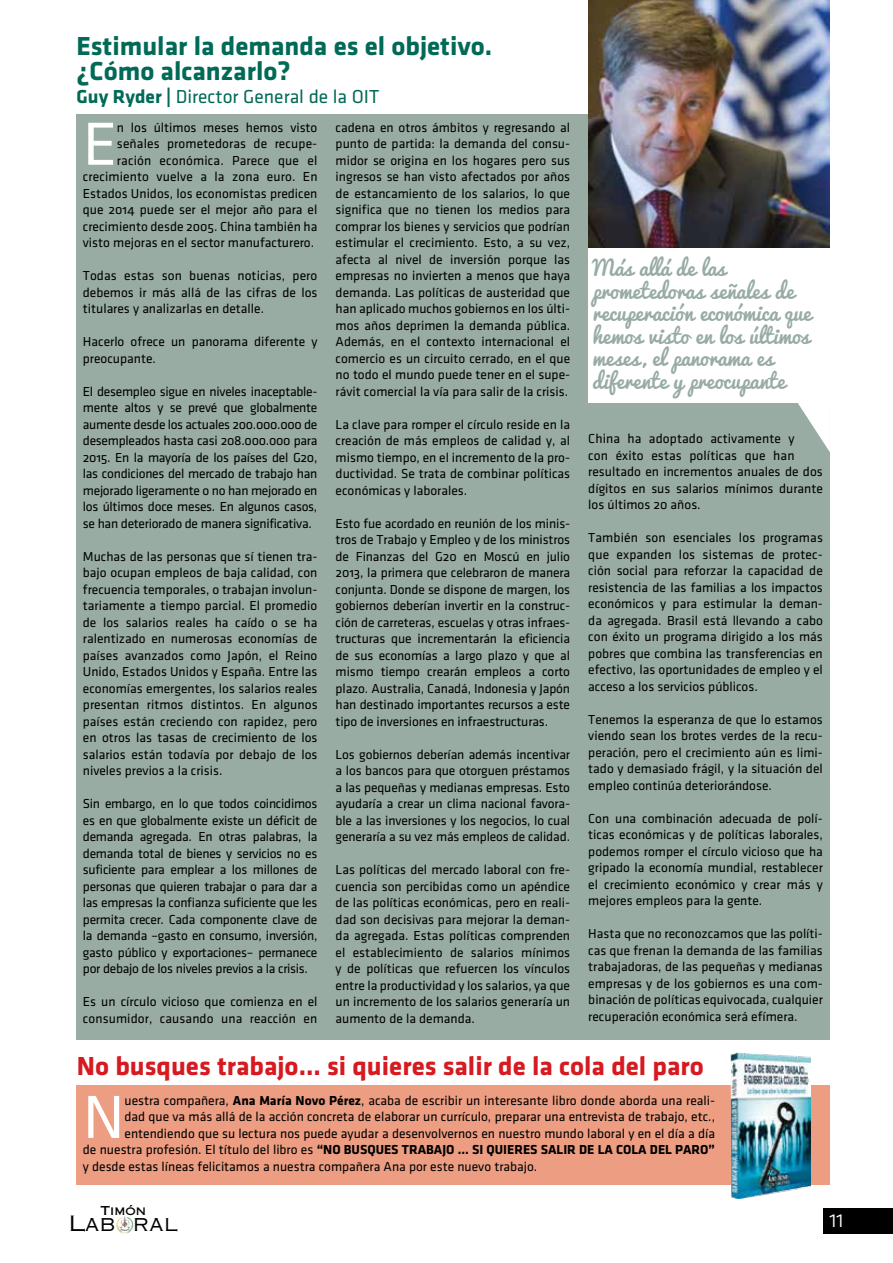
<style>
.page{position:relative;width:893px;height:1263px;background:#fff}
.page>*{position:absolute;margin:0;border:0;box-sizing:border-box;transform-origin:0 0}
.t1{font:63px "Klavika Regular OSF";color:#fff}
.t2{font:700 27px "Klavika";color:#d71920}
.t3{font:700 27px/25.5px "Klavika";color:#006a57}
.t4{font:24px "Klavika Light Caps SC";color:#fff}
.t5{font:21.15px "Copperplate Gothic Std 32 AB";letter-spacing:.005em;color:#000}
.t6{font:21px/22.5px "Pacifico";color:#98aca4}
.t7{font:19.5px "Klavika Regular OSF";color:#006a57}
.t8{font:13.5px/16.5px "Klavika Regular OSF";color:#000;text-align:justify}
.t9{font:700 13.5px "Klavika";color:#000}
.t10{font:12.3px "Copperplate Gothic Std 31 AB";letter-spacing:.005em;color:#000}
.s1{font-family:"Klavika";font-weight:700}
.s2{font-family:"Klavika Regular OSF";font-weight:400}
</style>
<div class="page">
<div style="left:823px;top:1208px;width:70px;height:25px;background:#000"></div>
<svg style="left:116px;top:1216px;width:18px;height:18px"></svg>
<div style="left:77px;top:115px;width:753px;height:925px;background:#98aca4"></div>
<img style="left:588px;top:0;width:242px;height:249px">
<div style="left:588px;top:249px;width:242px;height:154px;background:#fff"></div>
<svg style="left:798px;top:403px;width:32px;height:49px"></svg>
<div style="left:77px;top:1085px;width:753px;height:100px;background:#ec9d82"></div>
<img style="left:730px;top:1052px;width:80px;height:147px">
<h2 class="t3" style="left:77px;top:33px;width:417px">Estimular la demanda es el objetivo. ¿Cómo alcanzarlo?</h2>
<h3 class="t7" style="left:77px;top:86px;width:304px"><span class="s1">Guy Ryder |</span> Director General de la OIT</h3>
<p class="t8" style="left:83px;top:119px;width:236px;text-align:right">n los últimos meses hemos visto señales prometedoras de recupe&shy;ración económica. Parece que el crecimiento vuelve a la zona euro. En Estados Unidos, los economistas predicen que 2014 puede ser el mejor año para el crecimiento desde 2005. China también ha visto mejoras en el sector manufacturero.</p>
<p class="t8" style="left:83px;top:268px;width:236px">Todas estas son buenas noticias, pero debemos ir más allá de las cifras de los titulares y analizarlas en detalle.</p>
<p class="t8" style="left:83px;top:334px;width:236px">Hacerlo ofrece un panorama diferente y preocupante.</p>
<p class="t8" style="left:83px;top:383px;width:236px">El desempleo sigue en niveles inaceptable&shy;mente altos y se prevé que globalmente aumente desde los actuales 200.000.000 de desempleados hasta casi 208.000.000 para 2015. En la mayoría de los países del G20, las condiciones del mercado de trabajo han mejorado ligeramente o no han mejorado en los últimos doce meses. En algunos casos, se han deteriorado de manera significativa.</p>
<p class="t8" style="left:83px;top:548px;width:236px">Muchas de las personas que sí tienen tra&shy;bajo ocupan empleos de baja calidad, con frecuencia temporales, o trabajan involun&shy;tariamente a tiempo parcial. El promedio de los salarios reales ha caído o se ha ralentizado en numerosas economías de países avanzados como Japón, el Reino Unido, Estados Unidos y España. Entre las economías emergentes, los salarios reales presentan ritmos distintos. En algunos países están creciendo con rapidez, pero en otros las tasas de crecimiento de los salarios están todavía por debajo de los niveles previos a la crisis.</p>
<p class="t8" style="left:83px;top:796px;width:236px">Sin embargo, en lo que todos coincidimos es en que globalmente existe un déficit de demanda agregada. En otras palabras, la demanda total de bienes y servicios no es suficiente para emplear a los millones de personas que quieren trabajar o para dar a las empresas la confianza suficiente que les permita crecer. Cada componente clave de la demanda –gasto en consumo, inversión, gasto público y exportaciones– permanece por debajo de los niveles previos a la crisis.</p>
<p class="t8" style="left:83px;top:994px;width:236px">Es un círculo vicioso que comienza en el consumidor, causando una reacción en</p>
<h1 class="t1" style="left:83px;top:111px;width:36px">E</h1>
<p class="t8" style="left:336px;top:119px;width:236px">cadena en otros ámbitos y regresando al punto de partida: la demanda del consu&shy;midor se origina en los hogares pero sus ingresos se han visto afectados por años de estancamiento de los salarios, lo que significa que no tienen los medios para comprar los bienes y servicios que podrían estimular el crecimiento. Esto, a su vez, afecta al nivel de inversión porque las empresas no invierten a menos que haya demanda. Las políticas de austeridad que han aplicado muchos gobiernos en los últi&shy;mos años deprimen la demanda pública.<br>Además, en el contexto internacional el comercio es un circuito cerrado, en el que no todo el mundo puede tener en el supe&shy;rávit comercial la vía para salir de la crisis.</p>
<p class="t8" style="left:336px;top:416px;width:236px">La clave para romper el círculo reside en la creación de más empleos de calidad y, al mismo tiempo, en el incremento de la pro&shy;ductividad. Se trata de combinar políticas económicas y laborales.</p>
<p class="t8" style="left:336px;top:515px;width:236px">Esto fue acordado en reunión de los minis&shy;tros de Trabajo y Empleo y de los ministros de Finanzas del G20 en Moscú en julio 2013, la primera que celebraron de manera conjunta. Donde se dispone de margen, los gobiernos deberían invertir en la construc&shy;ción de carreteras, escuelas y otras infraes&shy;tructuras que incrementarán la eficiencia de sus economías a largo plazo y que al mismo tiempo crearán empleos a corto plazo. Australia, Canadá, Indonesia y Japón han destinado importantes recursos a este tipo de inversiones en infraestructuras.</p>
<p class="t8" style="left:336px;top:746px;width:236px">Los gobiernos deberían además incentivar a los bancos para que otorguen préstamos a las pequeñas y medianas empresas. Esto ayudaría a crear un clima nacional favora&shy;ble a las inversiones y los negocios, lo cual generaría a su vez más empleos de calidad.</p>
<p class="t8" style="left:336px;top:861px;width:236px">Las políticas del mercado laboral con fre&shy;cuencia son percibidas como un apéndice de las políticas económicas, pero en reali&shy;dad son decisivas para mejorar la deman&shy;da agregada. Estas políticas comprenden el establecimiento de salarios mínimos y de políticas que refuercen los vínculos entre la productividad y los salarios, ya que un incremento de los salarios generaría un aumento de la demanda.</p>
<h3 class="t6" style="left:592px;top:258px;width:220px">Más allá de las prometedoras señales de recuperación económica que hemos visto en los últimos meses, el panorama es diferente y preocupante</h3>
<p class="t8" style="left:588px;top:431px;width:236px;text-align:left">China ha adoptado activamente y<br>con éxito estas políticas que han resultado en incrementos anuales de dos dígitos en sus salarios mínimos durante los últimos 20 años.</p>
<p class="t8" style="left:588px;top:530px;width:236px">También son esenciales los programas que expanden los sistemas de protec&shy;ción social para reforzar la capacidad de resistencia de las familias a los impactos económicos y para estimular la deman&shy;da agregada. Brasil está llevando a cabo con éxito un programa dirigido a los más pobres que combina las transferencias en efectivo, las oportunidades de empleo y el acceso a los servicios públicos.</p>
<p class="t8" style="left:588px;top:711px;width:236px">Tenemos la esperanza de que lo estamos viendo sean los brotes verdes de la recu&shy;peración, pero el crecimiento aún es limi&shy;tado y demasiado frágil, y la situación del empleo continúa deteriorándose.</p>
<p class="t8" style="left:588px;top:810px;width:236px">Con una combinación adecuada de polí&shy;ticas económicas y de políticas laborales, podemos romper el círculo vicioso que ha gripado la economía mundial, restablecer el crecimiento económico y crear más y mejores empleos para la gente.</p>
<p class="t8" style="left:588px;top:926px;width:236px">Hasta que no reconozcamos que las políti&shy;cas que frenan la demanda de las familias trabajadoras, de las pequeñas y medianas empresas y de los gobiernos es una com&shy;binación de políticas equivocada, cualquier recuperación económica será efímera.</p>
<h2 class="t2" style="left:77px;top:1051px;width:629px">No busques trabajo... si quieres salir de la cola del paro</h2>
<h1 class="t1" style="left:83px;top:1084px;width:43px">N</h1>
<p class="t8" style="left:125px;top:1092px;width:592px">uestra compañera, <span class="s1">Ana María Novo Pérez</span>, acaba de escribir un interesante libro donde aborda una reali&shy;dad que va más allá de la acción concreta de elaborar un currículo, preparar una entrevista de trabajo, etc., entendiendo que su lectura nos puede ayudar a desenvolvernos en nuestro mundo laboral y en el día a día</p>
<p class="t9" style="left:83px;top:1142px;width:634px"><span class="s2">de nuestra profesión. El título del libro es</span> “NO BUSQUES TRABAJO … SI QUIERES SALIR DE LA COLA DEL PARO”</p>
<p class="t8" style="left:83px;top:1158px;width:456px">y desde estas líneas felicitamos a nuestra compañera Ana por este nuevo trabajo.</p>
<p class="t10" style="left:100px;top:1204px;width:47px">Timón</p>
<h3 class="t5" style="left:69px;top:1210px;width:111px">Lab ral</h3>
<h3 class="t4" style="left:829px;top:1206px;width:16px">11</h3>
</div>
